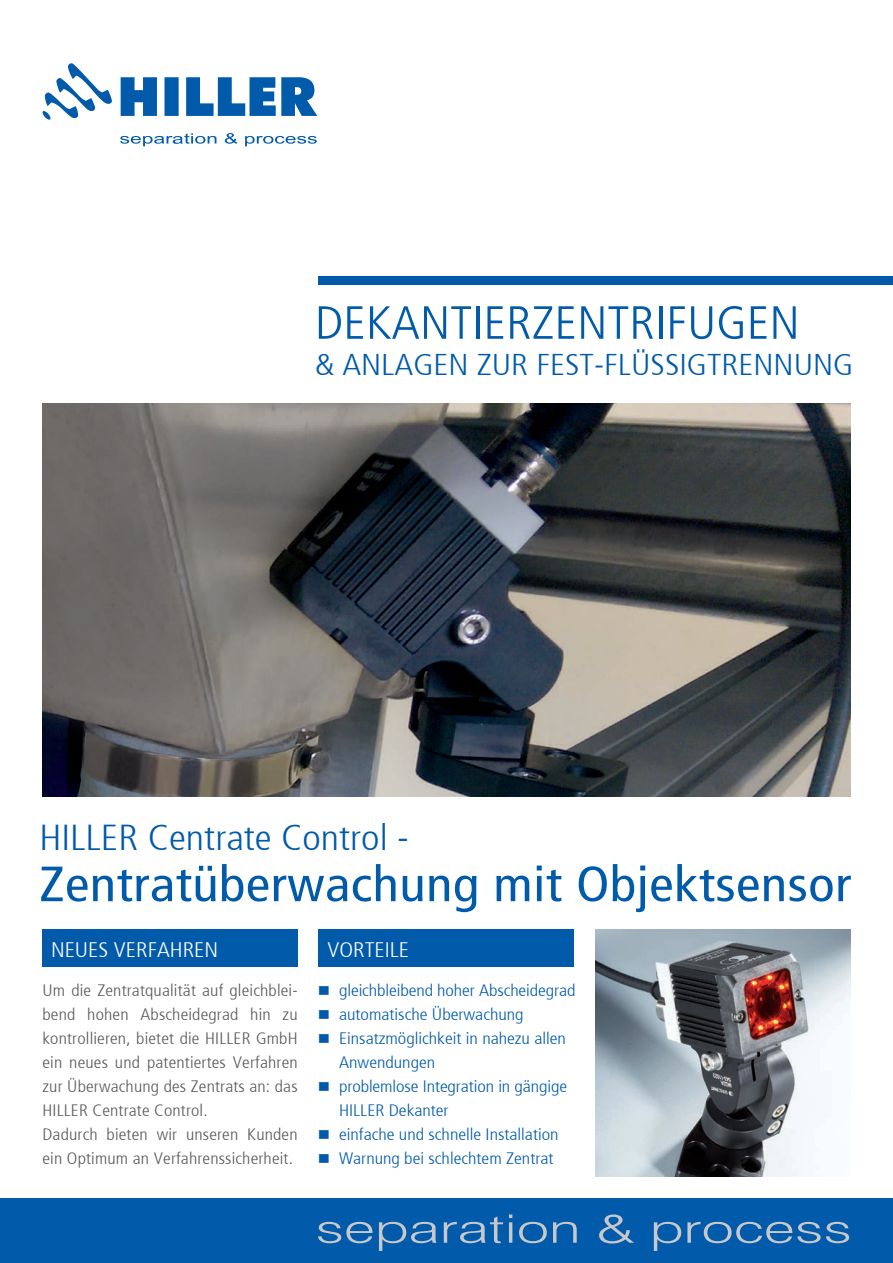
<style>
.page{position:relative;width:893px;height:1263px;background:#fff}
.page>*{position:absolute;margin:0;border:0;box-sizing:border-box;transform-origin:0 0}
.t1{font:49.5px "Fruti Cond Normal";letter-spacing:.01em;color:#015aaa;scale:1.1 1}
.t2{font:300 46.5px "Fruti Cond";color:#015aaa;scale:1.1 1}
.t3{font:300 36px "Fruti Cond";color:#015aaa;scale:1.1 1}
.t4{font:300 30px "Fruti Cond";color:#015aaa;scale:1.13 1}
.t5{font:300 21px "Fruti Cond";color:#fff;scale:1.1 1}
.t6{font:300 16.5px/24px "Fruti Cond";letter-spacing:.01em;color:#57585a;scale:1.08 1}
.t7{font:300 16.5px/24px "Fruti Cond";color:#015aaa;scale:1.1 1}
</style>
<div class="page">
<div style="left:43px;top:929px;width:255px;height:38px;background:#015aaa"></div>
<img style="left:43px;top:404px;width:807px;height:393px">
<div style="left:0;top:1199px;width:893px;height:64px;background:#015aaa"></div>
<div style="left:319px;top:929px;width:255px;height:38px;background:#015aaa"></div>
<svg style="left:318px;top:1214px;width:531px;height:37px"></svg>
<svg style="left:42px;top:63px;width:70px;height:57px"></svg>
<svg style="left:121px;top:77px;width:196px;height:39px"></svg>
<svg style="left:120px;top:133px;width:96px;height:13px"></svg>
<svg style="left:225px;top:133px;width:12px;height:11px"></svg>
<svg style="left:245px;top:136px;width:72px;height:10px"></svg>
<div style="left:319px;top:276px;width:574px;height:8px;background:#015aaa"></div>
<img style="left:595px;top:929px;width:255px;height:247px">
<h2 class="t2" style="left:315px;top:296px;width:442px">DEKANTIERZENTRIFUGEN</h2>
<h3 class="t4" style="left:315px;top:347px;width:478px">&amp; ANLAGEN ZUR FEST-FLÜSSIGTRENNUNG</h3>
<h3 class="t3" style="left:39px;top:817px;width:338px">HILLER Centrate Control -</h3>
<h1 class="t1" style="left:39px;top:855px;width:740px">Zentratüberwachung mit Objektsensor</h1>
<p class="t5" style="left:51px;top:938px;width:154px">NEUES VERFAHREN</p>
<p class="t5" style="left:327px;top:938px;width:76px">VORTEILE</p>
<p class="t6" style="left:43px;top:978px;width:238px">Um die Zentratqualität auf gleichblei&shy;bend hohen Abscheidegrad hin zu kontrollieren, bietet die HILLER GmbH ein neues und patentiertes Verfahren zur Überwachung des Zentrats an: das HILLER Centrate Control.<br>Dadurch bieten wir unseren Kunden ein Optimum an Verfahrenssicherheit.</p>
<p class="t7" style="left:318px;top:978px;width:236px">■ gleichbleibend hoher Abscheidegrad</p>
<p class="t7" style="left:318px;top:1002px;width:189px">■ automatische Überwachung</p>
<p class="t7" style="left:339px;top:1026px;width:208px;text-indent:-21px">■ Einsatzmöglichkeit in nahezu allen<br>Anwendungen</p>
<p class="t7" style="left:339px;top:1074px;width:209px;text-indent:-21px">■ problemlose Integration in gängige<br>HILLER Dekanter</p>
<p class="t7" style="left:318px;top:1122px;width:220px">■ einfache und schnelle Installation</p>
<p class="t7" style="left:318px;top:1146px;width:216px">■ Warnung bei schlechtem Zentrat</p>
</div>
